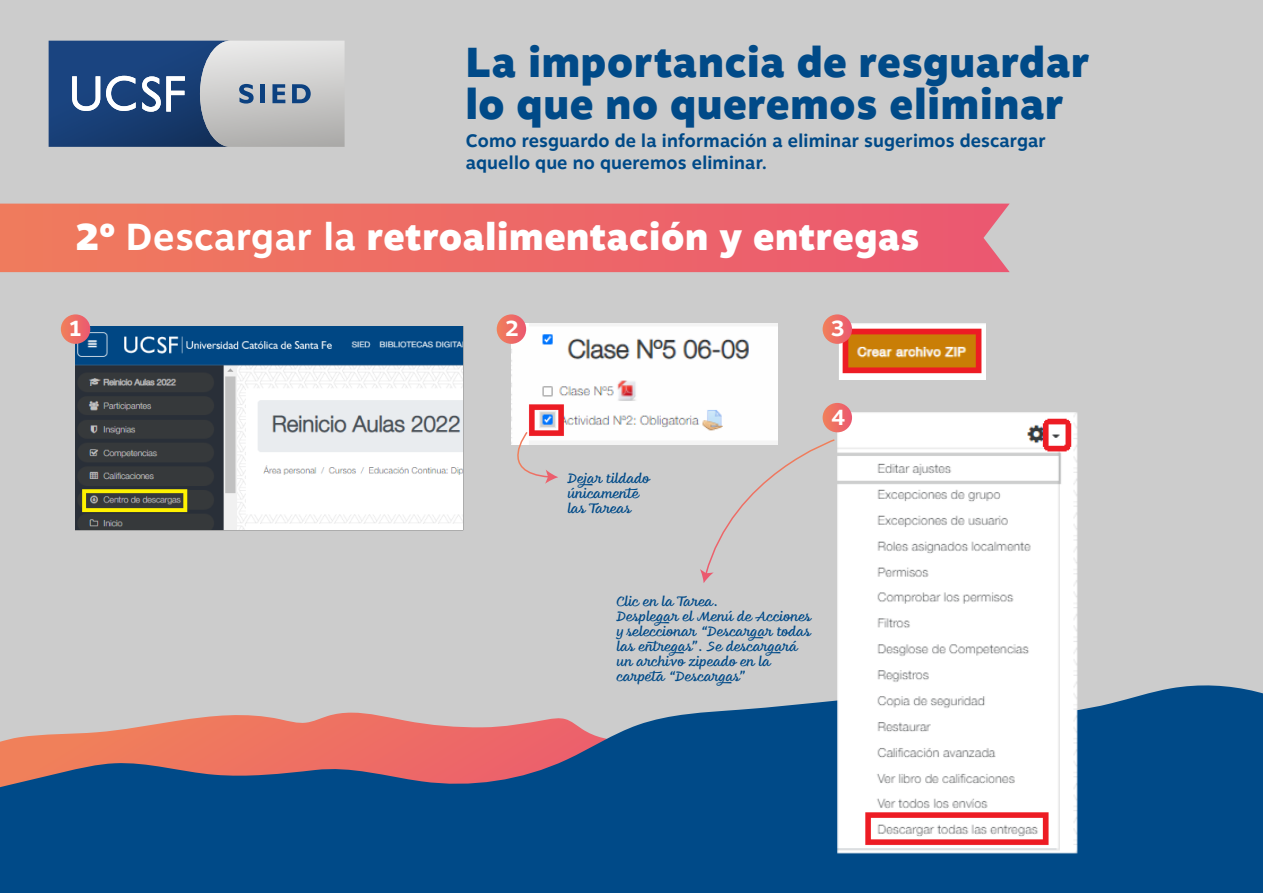
<style>
.page{position:relative;width:1263px;height:893px;background:#ccc}
.page>*{position:absolute;margin:0;border:0;box-sizing:border-box;transform-origin:0 0}
.t1{font:900 41.7px/42px "Motiva Sans";letter-spacing:.02em;color:#004a88}
.t2{font:900 37.5px "Motiva Sans";letter-spacing:.02em;color:#fff}
.t3{font:700 21.75px "Motiva Sans";color:#fff}
.t4{font:700 18px/22.5px "Motiva Sans";letter-spacing:.01em;color:#004a88}
.t5{font:13.5px/15px "Feltro Eroded";letter-spacing:.02em;color:#004a88}
.s1{font-weight:700}
</style>
<div class="page">
<svg style="left:49px;top:41px;width:296px;height:106px"></svg>
<svg style="left:0;top:678px;width:1263px;height:215px;fill:#004a88"></svg>
<svg style="left:0;top:204px;width:1010px;height:68px;background:#ec6a67"></svg>
<img style="left:76px;top:326px;width:387px;height:205px">
<img style="left:511px;top:323px;width:267px;height:122px">
<img style="left:839px;top:323px;width:147px;height:56px">
<img style="left:837px;top:412px;width:240px;height:441px">
<svg style="left:497px;top:314px;width:29px;height:30px"></svg>
<svg style="left:823px;top:314px;width:29px;height:30px"></svg>
<svg style="left:823px;top:403px;width:29px;height:29px"></svg>
<svg style="left:61px;top:314px;width:29px;height:30px"></svg>
<svg style="left:511px;top:431px;width:47px;height:53px"></svg>
<svg style="left:700px;top:438px;width:135px;height:145px"></svg>
<h1 class="t1" style="left:466px;top:40px;width:625px">La importancia de resguardar lo que no queremos eliminar</h1>
<h3 class="t4" style="left:466px;top:129px;width:581px">Como resguardo de la información a eliminar sugerimos descargar aquello que no queremos eliminar.</h3>
<h2 class="t2" style="left:76px;top:209px;width:845px">2º <span class="s1">Descargar la</span> retroalimentación y entregas</h2>
<h3 class="t3" style="left:69px;top:313px;width:14px">1</h3>
<h3 class="t3" style="left:505px;top:313px;width:15px">2</h3>
<h3 class="t3" style="left:831px;top:313px;width:15px">3</h3>
<p class="t5" style="left:567px;top:471px;width:83px">Dejar tildado únicamente las Tareas</p>
<h3 class="t3" style="left:831px;top:401px;width:16px">4</h3>
<p class="t5" style="left:616px;top:594px;width:196px">Clic en la Tarea.<br>Desplegar el Menú de Acciones y seleccionar “Descargar todas las entregas”. Se descargará un archivo zipeado en la carpeta “Descargas”</p>
</div>
